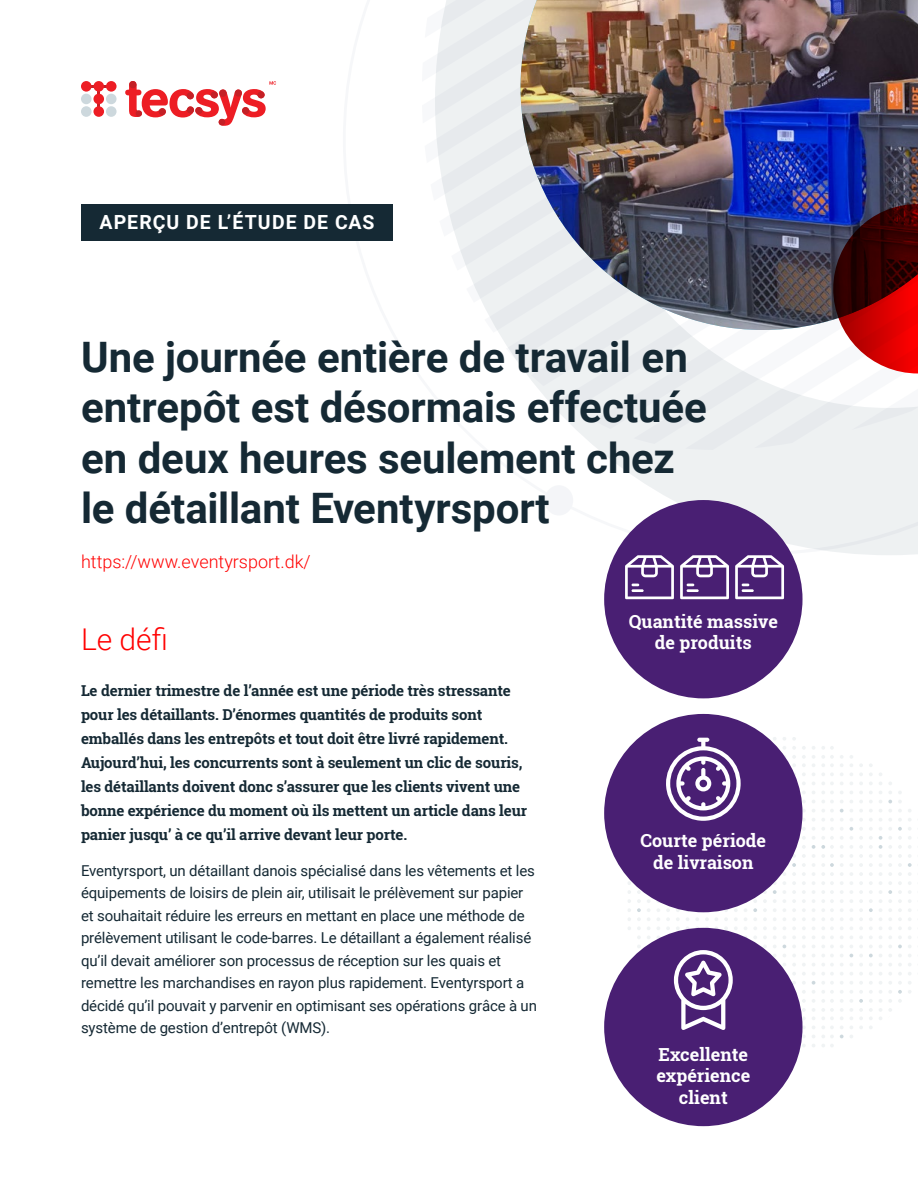
<style>
.page{position:relative;width:918px;height:1188px;background:#fff}
.page>*{position:absolute;margin:0;border:0;box-sizing:border-box;transform-origin:0 0}
.t1{font:700 42px/50.4px "Roboto";letter-spacing:-.005em;color:#152934}
.t2{font:300 30px "Roboto";color:#f00}
.t3{font:700 19.5px "Roboto";letter-spacing:.055em;color:#fff}
.t4{font:700 18px/21.6px "Roboto Slab";color:#fff;text-align:center}
.t5{font:300 18px "Roboto";color:#f00}
.t6{font:15px/22.5px "Roboto";letter-spacing:-.01em;color:#152934}
.t7{font:700 15px/24px "Roboto Slab";letter-spacing:-.01em;color:#152934}
</style>
<div class="page">
<svg style="left:840px;top:755px;width:3px;height:21px"></svg>
<svg style="left:850px;top:755px;width:3px;height:21px"></svg>
<svg style="left:859px;top:764px;width:4px;height:12px"></svg>
<svg style="left:869px;top:764px;width:4px;height:12px"></svg>
<svg style="left:888px;top:800px;width:4px;height:3px"></svg>
<svg style="left:898px;top:945px;width:4px;height:3px"></svg>
<svg style="left:869px;top:954px;width:4px;height:3px"></svg>
<svg style="left:888px;top:809px;width:4px;height:121px"></svg>
<svg style="left:859px;top:809px;width:4px;height:121px"></svg>
<svg style="left:869px;top:809px;width:4px;height:121px"></svg>
<svg style="left:879px;top:809px;width:3px;height:121px"></svg>
<svg style="left:840px;top:809px;width:4px;height:121px"></svg>
<svg style="left:850px;top:809px;width:3px;height:121px"></svg>
<svg style="left:898px;top:809px;width:4px;height:121px"></svg>
<svg style="left:908px;top:809px;width:4px;height:121px"></svg>
<svg style="left:840px;top:972px;width:3px;height:48px"></svg>
<svg style="left:850px;top:972px;width:3px;height:48px"></svg>
<svg style="left:859px;top:972px;width:4px;height:48px"></svg>
<svg style="left:869px;top:972px;width:4px;height:48px"></svg>
<svg style="left:879px;top:972px;width:3px;height:48px"></svg>
<svg style="left:889px;top:972px;width:3px;height:40px"></svg>
<svg style="left:898px;top:972px;width:4px;height:30px"></svg>
<svg style="left:840px;top:1035px;width:4px;height:3px"></svg>
<svg style="left:908px;top:972px;width:3px;height:21px"></svg>
<svg style="left:822px;top:800px;width:12px;height:3px"></svg>
<svg style="left:822px;top:791px;width:12px;height:3px"></svg>
<svg style="left:822px;top:782px;width:12px;height:3px"></svg>
<svg style="left:773px;top:737px;width:4px;height:9px"></svg>
<svg style="left:812px;top:746px;width:3px;height:30px"></svg>
<svg style="left:822px;top:746px;width:12px;height:30px"></svg>
<svg style="left:783px;top:737px;width:3px;height:20px"></svg>
<svg style="left:792px;top:737px;width:4px;height:38px"></svg>
<svg style="left:802px;top:746px;width:4px;height:30px"></svg>
<svg style="left:822px;top:945px;width:12px;height:3px"></svg>
<svg style="left:822px;top:936px;width:12px;height:3px"></svg>
<svg style="left:821px;top:809px;width:13px;height:121px"></svg>
<svg style="left:822px;top:963px;width:12px;height:3px"></svg>
<svg style="left:822px;top:954px;width:12px;height:3px"></svg>
<svg style="left:773px;top:880px;width:4px;height:50px"></svg>
<svg style="left:753px;top:897px;width:4px;height:33px"></svg>
<svg style="left:763px;top:890px;width:4px;height:40px"></svg>
<svg style="left:812px;top:809px;width:3px;height:121px"></svg>
<svg style="left:783px;top:870px;width:3px;height:60px"></svg>
<svg style="left:792px;top:854px;width:4px;height:76px"></svg>
<svg style="left:802px;top:809px;width:4px;height:121px"></svg>
<svg style="left:822px;top:1044px;width:12px;height:3px"></svg>
<svg style="left:822px;top:1035px;width:12px;height:3px"></svg>
<svg style="left:822px;top:1026px;width:12px;height:3px"></svg>
<svg style="left:792px;top:972px;width:4px;height:13px"></svg>
<svg style="left:812px;top:972px;width:3px;height:48px"></svg>
<svg style="left:822px;top:972px;width:12px;height:48px"></svg>
<svg style="left:802px;top:972px;width:4px;height:48px"></svg>
<svg style="left:647px;top:936px;width:13px;height:3px"></svg>
<svg style="left:627px;top:877px;width:4px;height:53px"></svg>
<svg style="left:637px;top:887px;width:4px;height:43px"></svg>
<svg style="left:647px;top:895px;width:13px;height:35px"></svg>
<div style="left:604px;top:714px;width:199px;height:198px;background:#491f73;border-radius:50%"></div>
<div style="left:604px;top:928px;width:199px;height:198px;background:#491f73;border-radius:50%"></div>
<svg style="left:666px;top:737px;width:81px;height:193px"></svg>
<svg style="left:673px;top:950px;width:60px;height:80px"></svg>
<img style="left:435px;top:0;width:483px;height:555px">
<div style="left:81px;top:204px;width:312px;height:36px;background:#152934"></div>
<hr style="left:97px;top:86px;width:3px;height:27px;background:#c42026">
<hr style="left:86px;top:85px;width:26px;height:3px;background:#c42026">
<div style="left:81px;top:81px;width:11px;height:11px;background:#ed1d24;border-radius:50%"></div>
<div style="left:93px;top:81px;width:11px;height:11px;background:#ed1d24;border-radius:50%"></div>
<div style="left:106px;top:81px;width:11px;height:11px;background:#ed1d24;border-radius:50%"></div>
<div style="left:81px;top:94px;width:11px;height:10px;background:#cdd8dd;border-radius:50%"></div>
<div style="left:93px;top:94px;width:11px;height:10px;background:#ed1d24;border-radius:50%"></div>
<div style="left:106px;top:94px;width:11px;height:10px;background:#cdd8dd;border-radius:50%"></div>
<div style="left:81px;top:106px;width:11px;height:11px;background:#cdd8dd;border-radius:50%"></div>
<div style="left:93px;top:106px;width:11px;height:11px;background:#ed1d24;border-radius:50%"></div>
<div style="left:106px;top:106px;width:11px;height:11px;background:#cdd8dd;border-radius:50%"></div>
<svg style="left:125px;top:81px;width:151px;height:45px"></svg>
<svg style="left:833px;top:153px;width:85px;height:277px"></svg>
<div style="left:604px;top:500px;width:199px;height:198px;background:#491f73;border-radius:50%"></div>
<svg style="left:625px;top:555px;width:49px;height:44px"></svg>
<svg style="left:680px;top:555px;width:49px;height:44px"></svg>
<svg style="left:735px;top:555px;width:49px;height:44px"></svg>
<h3 class="t3" style="left:99px;top:208px;width:277px">APERÇU DE L’ÉTUDE DE CAS</h3>
<h1 class="t1" style="left:81px;top:330px;width:627px">Une journée entière de travail en entrepôt est désormais effectuée en deux heures seulement chez le détaillant Eventyrsport</h1>
<p class="t5" style="left:81px;top:549px;width:231px">https://www.eventyrsport.dk/</p>
<h2 class="t2" style="left:81px;top:618px;width:88px">Le défi</h2>
<p class="t7" style="left:81px;top:678px;width:448px">Le dernier trimestre de l’année est une période très stressante pour les détaillants. D’énormes quantités de produits sont emballés dans les entrepôts et tout doit être livré rapidement.<br>Aujourd’hui, les concurrents sont à seulement un clic de souris, les détaillants doivent donc s’assurer que les clients vivent une bonne expérience du moment où ils mettent un article dans leur panier jusqu’ à ce qu’il arrive devant leur porte.</p>
<p class="t6" style="left:81px;top:859px;width:458px">Eventyrsport, un détaillant danois spécialisé dans les vêtements et les équipements de loisirs de plein air, utilisait le prélèvement sur papier et souhaitait réduire les erreurs en mettant en place une méthode de prélèvement utilisant le code-barres. Le détaillant a également réalisé qu’il devait améliorer son processus de réception sur les quais et remettre les marchandises en rayon plus rapidement. Eventyrsport a décidé qu’il pouvait y parvenir en optimisant ses opérations grâce à un système de gestion d’entrepôt (WMS).</p>
<p class="t4" style="left:629px;top:610px;width:151px">Quantité massive de produits</p>
<p class="t4" style="left:640px;top:829px;width:127px">Courte période de livraison</p>
<p class="t4" style="left:656px;top:1043px;width:95px">Excellente expérience client</p>
</div>
